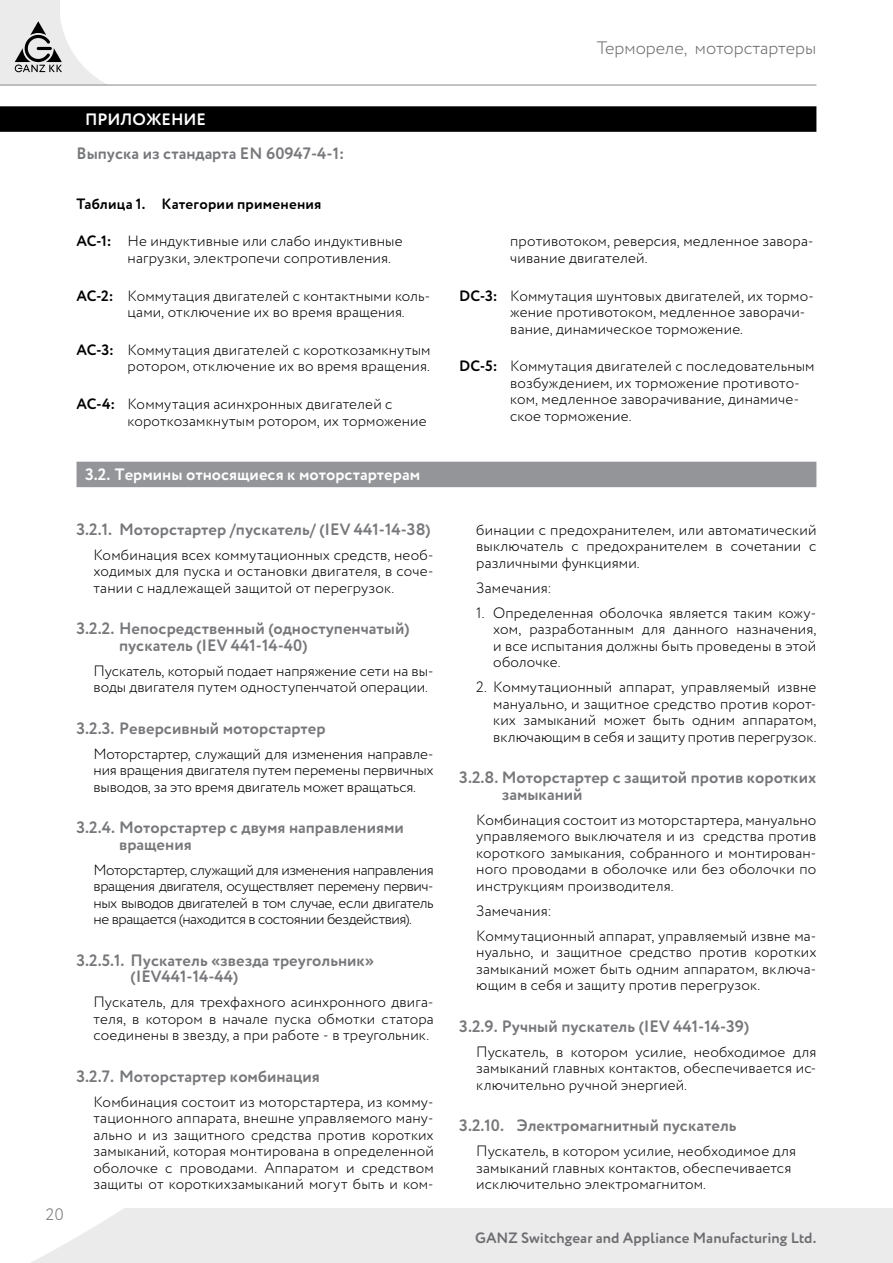
<style>
.page{position:relative;width:893px;height:1263px;background:#fff}
.page>*{position:absolute;margin:0;border:0;box-sizing:border-box;transform-origin:0 0}
.t1{font:300 18px "Circe Rounded";color:#6d6e71}
.t2{font:700 16.5px/16.5px "Circe Rounded";color:#77787b}
.t3{font:700 16.5px "Circe Rounded";color:#fff}
.t4{font:300 16.5px "Circe Rounded";color:#6d6e71}
.t5{font:300 15px/16.5px "Circe Rounded";letter-spacing:.01em;color:#000;text-align:justify}
.t6{font:700 15px "Circe Rounded";letter-spacing:.005em;color:#6d6e71}
.t7{font:700 15px "Circe Rounded";letter-spacing:.01em;color:#000}
.s1{font-weight:700}
</style>
<div class="page">
<div style="left:31px;top:1208px;width:862px;height:55px;background:#ebebec"></div>
<div style="left:0;top:0;width:60px;height:85px;background:#ebebec"></div>
<svg style="left:14px;top:19px;width:92px;height:65px"></svg>
<hr style="left:37px;top:47px;width:15px;height:3px;background:#000;border-radius:2px">
<hr style="left:0;top:84px;width:816px;height:2px;background:#939598">
<div style="left:0;top:106px;width:816px;height:26px;background:#000"></div>
<div style="left:77px;top:462px;width:739px;height:25px;background:#939598"></div>
<p class="t3" style="left:85px;top:109px;width:123px">ПРИЛОЖЕНИЕ</p>
<p class="t2" style="left:77px;top:145px;width:269px">Выпуска из стандарта EN 60947-4-1:</p>
<p class="t7" style="left:77px;top:194px;width:246px">Таблица 1. Категории применения</p>
<p class="t5" style="left:128px;top:234px;width:277px;text-indent:-51px"><span class="s1">AC-1:</span> Не индуктивные или слабо индуктивные нагрузки, электропечи сопротивления.</p>
<p class="t5" style="left:128px;top:288px;width:304px;text-indent:-51px"><span class="s1">AC-2:</span> Коммутация двигателей с контактными коль&shy;цами, отключение их во время вращения.</p>
<p class="t5" style="left:77px;top:342px;width:356px;text-align:right"><span class="s1">AC-3:</span> Коммутация двигателей с короткозамкнутым ротором, отключение их во время вращения.</p>
<p class="t5" style="left:128px;top:396px;width:301px;text-indent:-51px"><span class="s1">AC-4:</span> Коммутация асинхронных двигателей с короткозамкнутым ротором, их торможение</p>
<p class="t4" style="left:46px;top:1205px;width:20px">20</p>
<p class="t3" style="left:85px;top:465px;width:337px">3.2. Термины относящиеся к моторстартерам</p>
<p class="t2" style="left:77px;top:521px;width:356px">3.2.1. Моторстартер /пускатель/ (IEV 441-14-38)</p>
<p class="t5" style="left:94px;top:547px;width:342px">Комбинация всех коммутационных средств, необ&shy;ходимых для пуска и остановки двигателя, в соче&shy;тании с надлежащей защитой от перегрузок.</p>
<p class="t2" style="left:119px;top:621px;width:292px;text-indent:-43px">3.2.2. Непосредственный (одноступенчатый) пускатель (IEV 441-14-40)</p>
<p class="t5" style="left:94px;top:663px;width:342px">Пускатель, который подает напряжение сети на вы&shy;воды двигателя путем одноступенчатой операции.</p>
<p class="t2" style="left:77px;top:720px;width:251px">3.2.3. Реверсивный моторстартер</p>
<p class="t5" style="left:94px;top:746px;width:342px">Моторстартер, служащий для изменения направле&shy;ния вращения двигателя путем перемены первичных выводов, за это время двигатель может вращаться.</p>
<p class="t2" style="left:119px;top:820px;width:286px;text-indent:-43px">3.2.4. Моторстартер с двумя направлениями вращения</p>
<p class="t5" style="left:94px;top:862px;width:342px">Моторстартер, служащий для изменения направления вращения двигателя, осуществляет перемену первич&shy;ных выводов двигателей в том случае, если двигатель не вращается (находится в состоянии бездействия).</p>
<p class="t2" style="left:131px;top:952px;width:245px;text-indent:-54px">3.2.5.1. Пускатель «звезда треугольник» (IEV441-14-44)</p>
<p class="t5" style="left:94px;top:994px;width:342px">Пускатель, для трехфахного асинхронного двига&shy;теля, в котором в начале пуска обмотки статора соединены в звезду, а при работе - в треугольник.</p>
<p class="t2" style="left:77px;top:1068px;width:245px">3.2.7. Моторстартер комбинация</p>
<p class="t5" style="left:94px;top:1094px;width:342px">Комбинация состоит из моторстартера, из комму&shy;тационного аппарата, внешне управляемого ману&shy;ально и из защитного средства против коротких замыканий, которая монтирована в определенной оболочке с проводами. Аппаратом и средством защиты от короткихзамыканий могут быть и ком-</p>
<p class="t1" style="left:597px;top:38px;width:221px">Термореле, моторстартеры</p>
<p class="t5" style="left:510px;top:234px;width:305px">противотоком, реверсия, медленное завора&shy;чивание двигателей.</p>
<p class="t5" style="left:510px;top:288px;width:305px;text-align:left;text-indent:-51px"><span class="s1">DC-3:</span> Коммутация шунтовых двигателей, их тормо&shy;жение противотоком, медленное заворачи&shy;вание, динамическое торможение.</p>
<p class="t5" style="left:510px;top:359px;width:306px;text-align:left;text-indent:-51px"><span class="s1">DC-5:</span> Коммутация двигателей с последовательным возбуждением, их торможение противото&shy;ком, медленное заворачивание, динамиче&shy;ское торможение.</p>
<p class="t5" style="left:476px;top:522px;width:342px">бинации с предохранителем, или автоматический выключатель с предохранителем в сочетании с различными функциями.</p>
<p class="t5" style="left:476px;top:580px;width:77px">Замечания:</p>
<p class="t5" style="left:493px;top:605px;width:325px;text-indent:-17px">1. Определенная оболочка является таким кожу&shy;хом, разработанным для данного назначения, и все испытания должны быть проведены в этой оболочке.</p>
<p class="t5" style="left:493px;top:679px;width:325px;text-indent:-17px">2. Коммутационный аппарат, управляемый извне мануально, и защитное средство против корот&shy;ких замыканий может быть одним аппаратом, включающим в себя и защиту против перегрузок.</p>
<p class="t2" style="left:502px;top:770px;width:316px;text-indent:-43px">3.2.8. Моторстартер с защитой против коротких замыканий</p>
<p class="t5" style="left:476px;top:812px;width:342px">Комбинация состоит из моторстартера, мануально управляемого выключателя и из средства против короткого замыкания, собранного и монтирован&shy;ного проводами в оболочке или без оболочки по инструкциям производителя.</p>
<p class="t5" style="left:476px;top:899px;width:342px;line-height:25px">Замечания:<br>Коммутационный аппарат, управляемый извне ма-</p>
<p class="t5" style="left:476px;top:944px;width:342px">нуально, и защитное средство против коротких замыканий может быть одним аппаратом, включа&shy;ющим в себя и защиту против перегрузок.</p>
<p class="t2" style="left:459px;top:1018px;width:292px">3.2.9. Ручный пускатель (IEV 441-14-39)</p>
<p class="t5" style="left:476px;top:1044px;width:342px">Пускатель, в котором усилие, необходимое для замыканий главных контактов, обеспечивается ис&shy;ключительно ручной энергией.</p>
<p class="t2" style="left:459px;top:1118px;width:279px">3.2.10. Электромагнитный пускатель</p>
<p class="t5" style="left:476px;top:1143px;width:321px;text-align:left">Пускатель, в котором усилие, необходимое для замыканий главных контактов, обеспечивается исключительно электромагнитом.</p>
<p class="t6" style="left:475px;top:1229px;width:343px">GANZ Switchgear and Appliance Manufacturing Ltd.</p>
</div>
